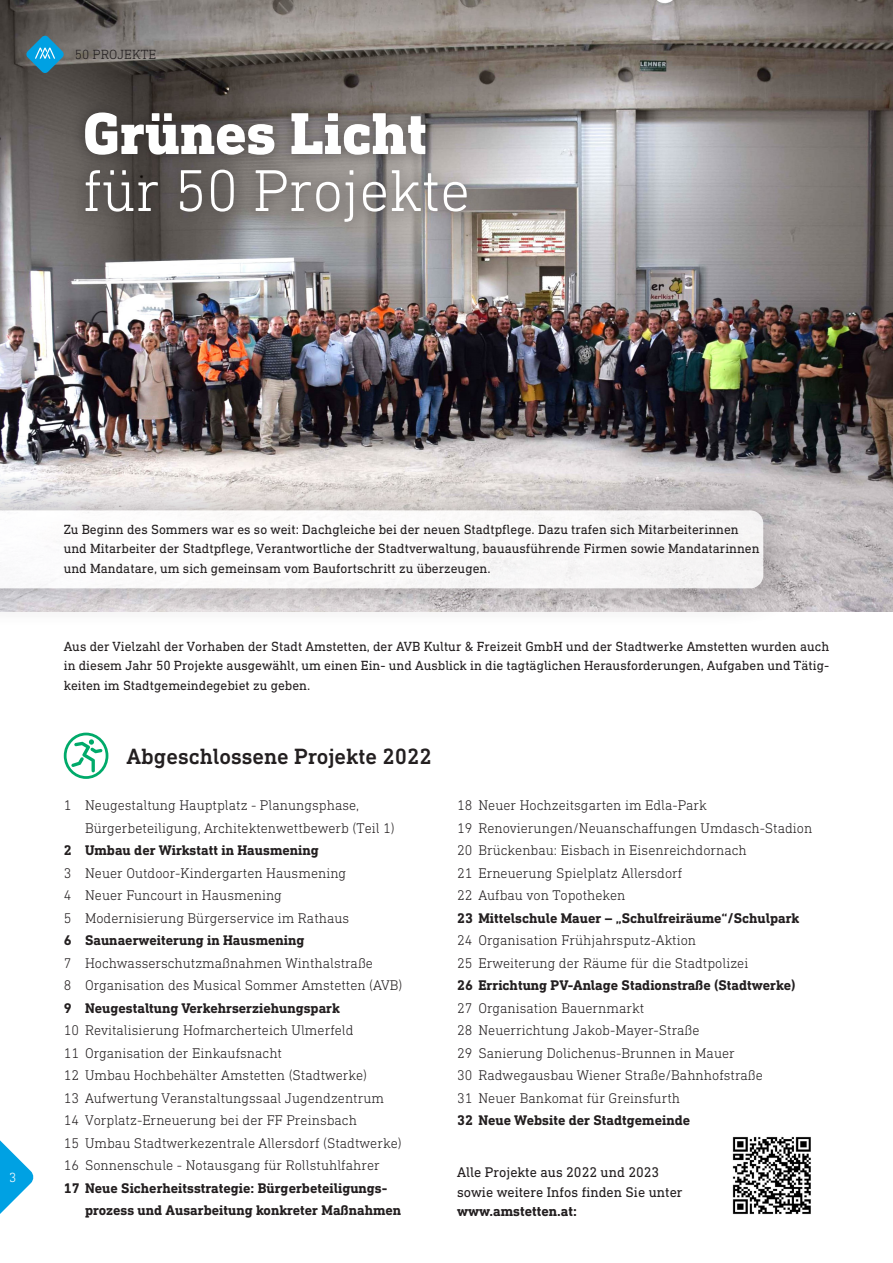
<style>
.page{position:relative;width:893px;height:1263px;background:#fff}
.page>*{position:absolute;margin:0;border:0;box-sizing:border-box;transform-origin:0 0}
.t1{font:300 60px "DIN Next Slab Pro";color:#fff}
.t2{font:800 60px "DIN Next Slab Pro";color:#fff}
.t3{font:500 22.5px "DIN Next Slab Pro";color:#231f20}
.t4{font:300 14.25px "DIN Next Slab Pro";color:#231f20}
.t5{font:700 14.25px/22.5px "DIN Next Slab Pro";color:#231f20}
.t6{font:14.25px "DIN Next Slab Pro";color:#231f20}
.t7{font:13.5px/19.5px "DIN Next Slab Pro";color:#231f20}
.t8{font:300 13.5px "DIN Next Slab Pro";color:#231f20}
.t9{font:300 13.5px "DIN Next Slab Pro";color:#fff}
</style>
<div class="page">
<img style="left:0;top:0;width:893px;height:612px">
<div style="left:71px;top:98px;width:409px;height:138px;background:#231f20;opacity:.55"></div>
<img style="left:732px;top:1136px;width:79px;height:79px">
<div style="left:0;top:469px;width:805px;height:161px;background:#231f20;opacity:.48"></div>
<svg style="left:0;top:510px;width:763px;height:78px"></svg>
<svg style="left:64px;top:733px;width:44px;height:46px"></svg>
<svg style="left:26px;top:35px;width:38px;height:38px"></svg>
<svg style="left:0;top:1140px;width:34px;height:74px"></svg>
<p class="t8" style="left:75px;top:46px;width:83px">50 PROJEKTE</p>
<p class="t2" style="left:83px;top:98px;width:345px">Grünes Licht</p>
<p class="t1" style="left:83px;top:156px;width:389px">für 50 Projekte</p>
<p class="t9" style="left:9px;top:1170px;width:9px">3</p>
<p class="t7" style="left:64px;top:519px;width:697px">Zu Beginn des Sommers war es so weit: Dachgleiche bei der neuen Stadtpflege. Dazu trafen sich Mitarbeiterinnen und Mitarbeiter der Stadtpflege, Verantwortliche der Stadtverwaltung, bauausführende Firmen sowie Mandatarinnen und Mandatare, um sich gemeinsam vom Baufortschritt zu überzeugen.</p>
<p class="t7" style="left:64px;top:636px;width:767px;text-align:justify">Aus der Vielzahl der Vorhaben der Stadt Amstetten, der AVB Kultur &amp; Freizeit GmbH und der Stadtwerke Amstetten wurden auch in diesem Jahr 50 Projekte ausgewählt, um einen Ein- und Ausblick in die tagtäglichen Herausforderungen, Aufgaben und Tätig&shy;keiten im Stadtgemeindegebiet zu geben.</p>
<p class="t3" style="left:127px;top:743px;width:307px">Abgeschlossene Projekte 2022</p>
<p class="t4" style="left:64px;top:797px;width:297px">1 Neugestaltung Hauptplatz - Planungsphase,</p>
<p class="t4" style="left:85px;top:820px;width:311px">Bürgerbeteiligung, Architektenwettbewerb (Teil 1)</p>
<p class="t5" style="left:64px;top:839px;width:257px">2 Umbau der Wirkstatt in Hausmening</p>
<p class="t4" style="left:64px;top:865px;width:284px">3 Neuer Outdoor-Kindergarten Hausmening</p>
<p class="t4" style="left:64px;top:887px;width:220px">4 Neuer Funcourt in Hausmening</p>
<p class="t4" style="left:64px;top:910px;width:287px">5 Modernisierung Bürgerservice im Rathaus</p>
<p class="t5" style="left:64px;top:929px;width:242px">6 Saunaerweiterung in Hausmening</p>
<p class="t4" style="left:64px;top:955px;width:311px">7 Hochwasserschutzmaßnahmen Winthalstraße</p>
<p class="t4" style="left:64px;top:977px;width:340px">8 Organisation des Musical Sommer Amstetten (AVB)</p>
<p class="t5" style="left:64px;top:997px;width:278px">9 Neugestaltung Verkehrserziehungspark</p>
<p class="t4" style="left:64px;top:1022px;width:291px">10 Revitalisierung Hofmarcherteich Ulmerfeld</p>
<p class="t4" style="left:64px;top:1045px;width:220px">11 Organisation der Einkaufsnacht</p>
<p class="t4" style="left:64px;top:1067px;width:305px">12 Umbau Hochbehälter Amstetten (Stadtwerke)</p>
<p class="t4" style="left:64px;top:1090px;width:322px">13 Aufwertung Veranstaltungssaal Jugendzentrum</p>
<p class="t4" style="left:64px;top:1112px;width:295px">14 Vorplatz-Erneuerung bei der FF Preinsbach</p>
<p class="t4" style="left:64px;top:1135px;width:339px">15 Umbau Stadtwerkezentrale Allersdorf (Stadtwerke)</p>
<p class="t4" style="left:64px;top:1157px;width:318px">16 Sonnenschule - Notausgang für Rollstuhlfahrer</p>
<p class="t5" style="left:85px;top:1177px;width:318px;text-indent:-21px">17 Neue Sicherheitsstrategie: Bürgerbeteiligungs&shy;prozess und Ausarbeitung konkreter Maßnahmen</p>
<p class="t4" style="left:457px;top:797px;width:251px">18 Neuer Hochzeitsgarten im Edla-Park</p>
<p class="t4" style="left:457px;top:820px;width:357px">19 Renovierungen/Neuanschaffungen Umdasch-Stadion</p>
<p class="t4" style="left:457px;top:842px;width:291px">20 Brückenbau: Eisbach in Eisenreichdornach</p>
<p class="t4" style="left:457px;top:865px;width:227px">21 Erneuerung Spielplatz Allersdorf</p>
<p class="t4" style="left:457px;top:887px;width:170px">22 Aufbau von Topotheken</p>
<p class="t5" style="left:457px;top:907px;width:344px">23 Mittelschule Mauer – „Schulfreiräume“/Schulpark</p>
<p class="t4" style="left:457px;top:932px;width:241px">24 Organisation Frühjahrsputz-Aktion</p>
<p class="t4" style="left:457px;top:955px;width:293px">25 Erweiterung der Räume für die Stadtpolizei</p>
<p class="t5" style="left:457px;top:974px;width:340px">26 Errichtung PV-Anlage Stadionstraße (Stadtwerke)</p>
<p class="t4" style="left:457px;top:1000px;width:189px">27 Organisation Bauernmarkt</p>
<p class="t4" style="left:457px;top:1022px;width:244px">28 Neuerrichtung Jakob-Mayer-Straße</p>
<p class="t4" style="left:457px;top:1045px;width:279px">29 Sanierung Dolichenus-Brunnen in Mauer</p>
<p class="t4" style="left:457px;top:1067px;width:307px">30 Radwegausbau Wiener Straße/Bahnhofstraße</p>
<p class="t4" style="left:457px;top:1090px;width:224px">31 Neuer Bankomat für Greinsfurth</p>
<p class="t5" style="left:457px;top:1109px;width:235px">32 Neue Website der Stadtgemeinde</p>
<p class="t6" style="left:457px;top:1164px;width:204px">Alle Projekte aus 2022 und 2023</p>
<p class="t6" style="left:457px;top:1183px;width:227px">sowie weitere Infos finden Sie unter</p>
<p class="t5" style="left:457px;top:1200px;width:121px">www.amstetten.at:</p>
</div>
